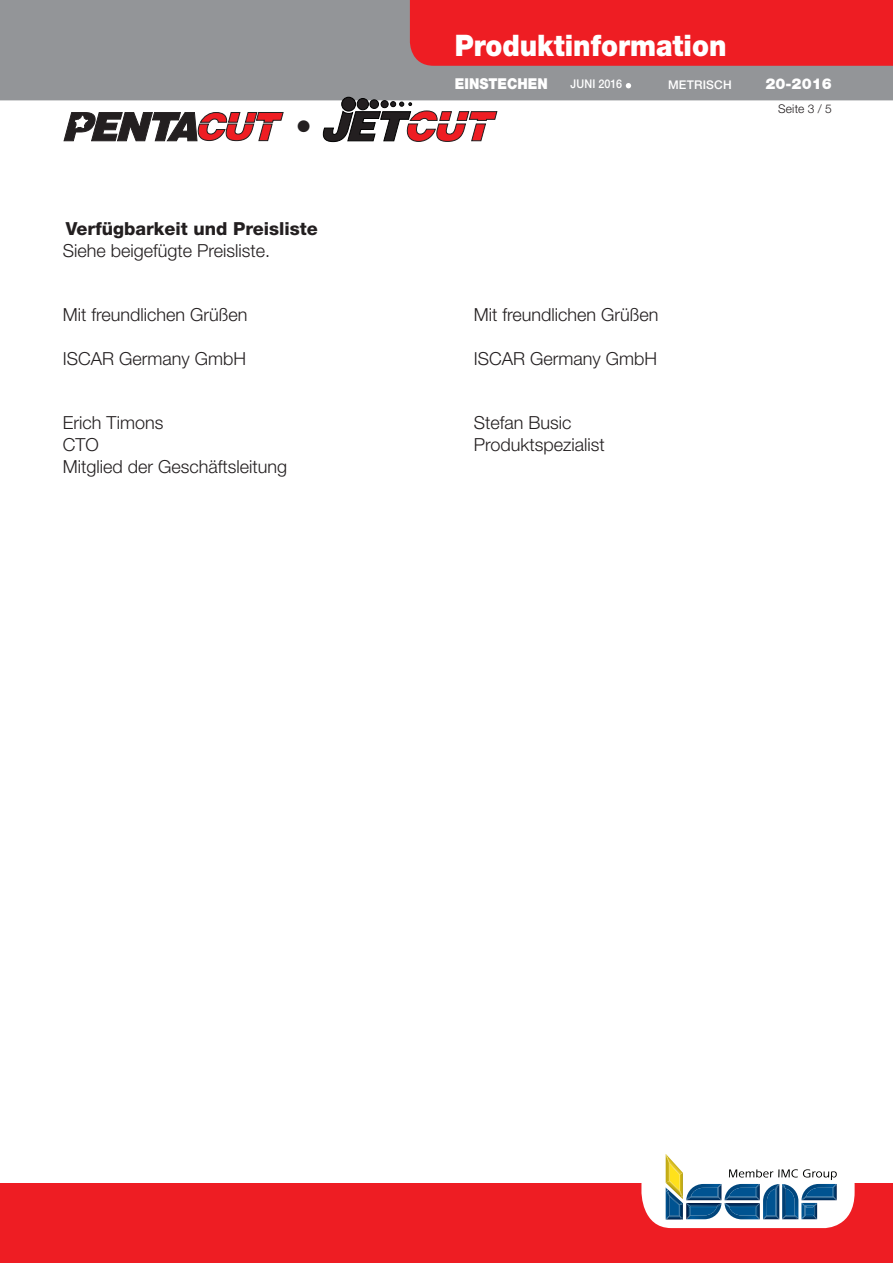
<style>
.page{position:relative;width:893px;height:1263px;background:#fff}
.page>*{position:absolute;margin:0;border:0;box-sizing:border-box;transform-origin:0 0}
.t1{font:condensed 33px "Franklin Gothic Std";color:#231f20}
.t2{font:900 29.7px "Helvetica Neue LT Std";color:#fff;scale:.91 1}
.Regular_Text{font:300 18px "Helvetica Neue LT Std";color:#231f20}
.Regular_Text-2{font:800 18px "Helvetica Neue LT Std";color:#231f20}
.t3{font:900 15px "Helvetica Neue LT Std";color:#fff;scale:.91 1}
.t4{font:900 15px "Helvetica Neue LT Std";color:#fff}
.t5{font:500 12px "Helvetica Neue LT Std";letter-spacing:.015em;color:#fff;scale:.9 1}
.t6{font:500 12px "Helvetica Neue LT Std";letter-spacing:.015em;color:#fff}
.t7{font:300 12px "Helvetica Neue LT Std";letter-spacing:.015em;color:#231f20}
</style>
<div class="page">
<div style="left:0;top:0;width:893px;height:100px;background:#939598"></div>
<div style="left:410px;top:0;width:483px;height:66px;background:#ee1d23"></div>
<svg style="left:626px;top:83px;width:5px;height:5px"></svg>
<div style="left:0;top:1184px;width:893px;height:79px;background:#ee1d23"></div>
<svg style="left:641px;top:1154px;width:214px;height:74px"></svg>
<svg style="left:63px;top:112px;width:221px;height:30px"></svg>
<svg style="left:321px;top:97px;width:177px;height:45px"></svg>
<h2 class="t2" style="left:455px;top:28px;width:300px">Produktinformation</h2>
<p class="t5" style="left:570px;top:77px;width:59px">JUNI 2016</p>
<p class="t6" style="left:668px;top:78px;width:65px">METRISCH</p>
<p class="t3" style="left:455px;top:75px;width:103px">EINSTECHEN</p>
<p class="t4" style="left:765px;top:75px;width:68px">20-2016</p>
<h1 class="t1" style="left:295px;top:107px;width:18px">•</h1>
<p class="Regular_Text-2" style="left:66px;top:218px;width:254px">Verfügbarkeit und Preisliste</p>
<p class="Regular_Text" style="left:63px;top:239px;width:209px">Siehe beigefügte Preisliste.</p>
<p class="Regular_Text" style="left:63px;top:304px;width:186px">Mit freundlichen Grüßen</p>
<p class="Regular_Text" style="left:474px;top:304px;width:186px">Mit freundlichen Grüßen</p>
<p class="Regular_Text" style="left:63px;top:347px;width:185px">ISCAR Germany GmbH</p>
<p class="Regular_Text" style="left:474px;top:347px;width:185px">ISCAR Germany GmbH</p>
<p class="Regular_Text" style="left:63px;top:412px;width:102px">Erich Timons</p>
<p class="Regular_Text" style="left:474px;top:412px;width:99px">Stefan Busic</p>
<p class="Regular_Text" style="left:63px;top:434px;width:38px">CTO</p>
<p class="Regular_Text" style="left:474px;top:434px;width:133px">Produktspezialist</p>
<p class="Regular_Text" style="left:63px;top:455px;width:226px">Mitglied der Geschäftsleitung</p>
<p class="t7" style="left:778px;top:101px;width:55px">Seite 3 / 5</p>
</div>
